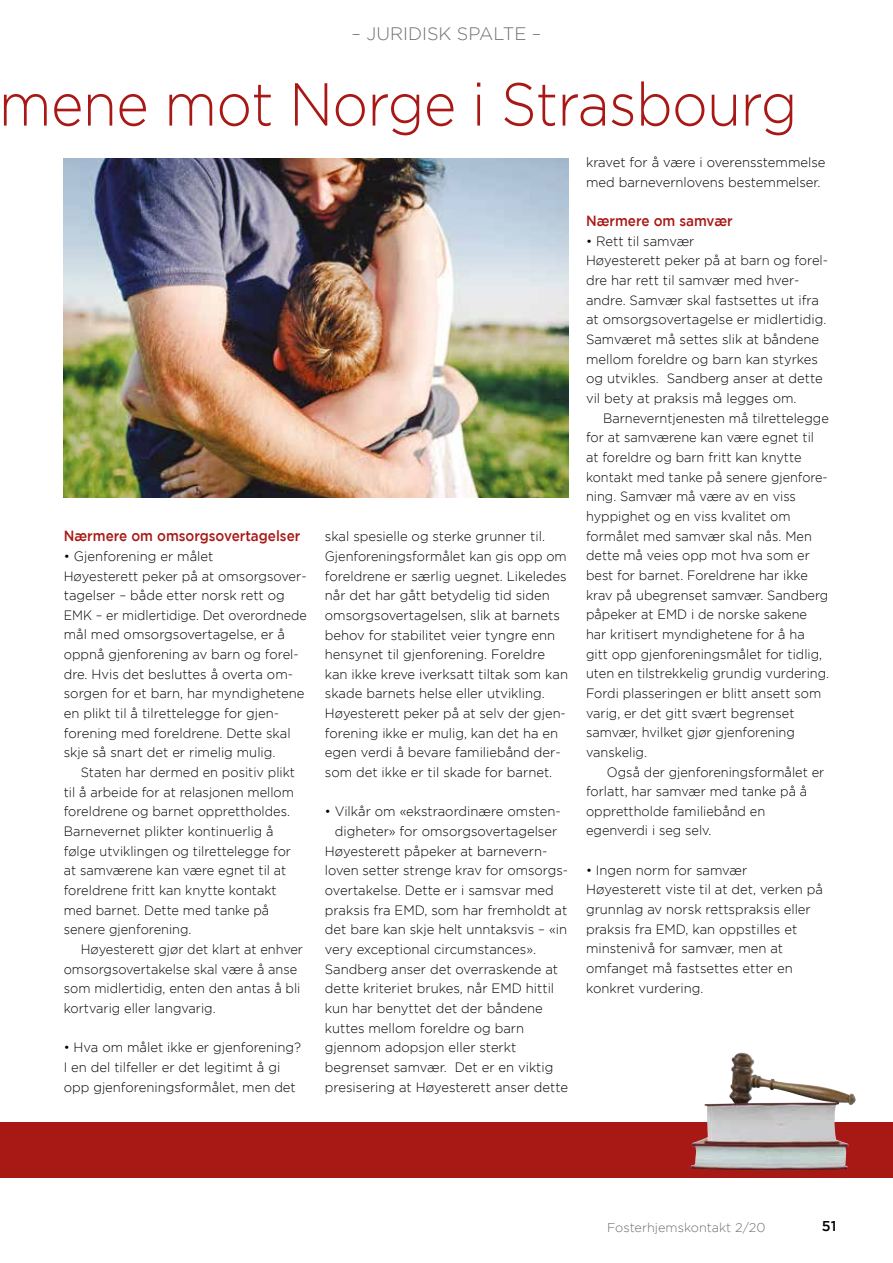
<style>
.page{position:relative;width:893px;height:1263px;background:#fff}
.page>*{position:absolute;margin:0;border:0;box-sizing:border-box;transform-origin:0 0}
.t1{font:300 60.45px "Gotham";letter-spacing:-.01em;color:#a81815;scale:.92 1}
.t2{font:300 18px "Gotham";color:#706f6f}
.t3{font:500 14.7px "Gotham";color:#a81815;scale:.92 1}
.t4{font:500 14.25px "Gotham";color:#000}
.t5{font:300 13.5px/19.6px "Gotham";color:#000}
.t6{font:300 13.5px/19.6px "Gotham";color:#000;scale:.95 1}
.t7{font:300 13.5px "Gotham";color:#000;scale:.96 1}
.t8{font:300 12.75px "Gotham";color:#706f6f}
</style>
<div class="page">
<img style="left:64px;top:159px;width:504px;height:338px">
<div style="left:0;top:1123px;width:893px;height:55px;background:#a81815"></div>
<img style="left:690px;top:1057px;width:166px;height:113px">
<h2 class="t2" style="left:352px;top:23px;width:191px">– JURIDISK SPALTE –</h2>
<h1 class="t1" style="left:-1px;top:71px;width:870px">mene mot Norge i Strasbourg</h1>
<p class="t3" style="left:64px;top:528px;width:259px">Nærmere om omsorgsovertagelser</p>
<p class="t5" style="left:64px;top:546px;width:245px">• Gjenforening er målet<br>Høyesterett peker på at omsorgsover&shy;tagelser – både etter norsk rett og EMK – er midlertidige. Det overordnede mål med omsorgsovertagelse, er å oppnå gjenforening av barn og forel&shy;dre. Hvis det besluttes å overta om&shy;sorgen for et barn, har myndighetene en plikt til å tilrettelegge for gjen&shy;forening med foreldrene. Dette skal skje så snart det er rimelig mulig.</p>
<p class="t6" style="left:64px;top:762px;width:245px;text-indent:17px">Staten har dermed en positiv plikt til å arbeide for at relasjonen mellom foreldrene og barnet opprettholdes.<br>Barnevernet plikter kontinuerlig å følge utviklingen og tilrettelegge for at samværene kan være egnet til at foreldrene fritt kan knytte kontakt med barnet. Dette med tanke på senere gjenforening.</p>
<p class="t6" style="left:64px;top:939px;width:253px;text-indent:17px">Høyesterett gjør det klart at enhver omsorgsovertakelse skal være å anse som midlertidig, enten den antas å bli kortvarig eller langvarig.</p>
<p class="t6" style="left:64px;top:1037px;width:251px">• Hva om målet ikke er gjenforening?<br>I en del tilfeller er det legitimt å gi opp gjenforeningsformålet, men det</p>
<p class="t5" style="left:325px;top:526px;width:245px">skal spesielle og sterke grunner til.<br>Gjenforeningsformålet kan gis opp om foreldrene er særlig uegnet. Likeledes når det har gått betydelig tid siden omsorgsovertagelsen, slik at barnets behov for stabilitet veier tyngre enn hensynet til gjenforening. Foreldre kan ikke kreve iverksatt tiltak som kan skade barnets helse eller utvikling.<br>Høyesterett peker på at selv der gjen&shy;forening ikke er mulig, kan det ha en egen verdi å bevare familiebånd der&shy;som det ikke er til skade for barnet.</p>
<p class="t6" style="left:325px;top:801px;width:250px">• Vilkår om «ekstraordinære omsten-</p>
<p class="t5" style="left:335px;top:821px;width:224px">digheter» for omsorgsovertagelser</p>
<p class="t5" style="left:325px;top:841px;width:224px">Høyesterett påpeker at barnevern-</p>
<p class="t7" style="left:325px;top:863px;width:255px">loven setter strenge krav for omsorgs-</p>
<p class="t5" style="left:325px;top:880px;width:230px">overtakelse. Dette er i samsvar med</p>
<p class="t5" style="left:325px;top:900px;width:244px">praksis fra EMD, som har fremholdt at</p>
<p class="t5" style="left:325px;top:919px;width:244px">det bare kan skje helt unntaksvis – «in</p>
<p class="t5" style="left:325px;top:939px;width:213px">very exceptional circumstances».</p>
<p class="t5" style="left:325px;top:959px;width:235px">Sandberg anser det overraskende at</p>
<p class="t5" style="left:325px;top:978px;width:231px">dette kriteriet brukes, når EMD hittil</p>
<p class="t5" style="left:325px;top:998px;width:219px">kun har benyttet det der båndene</p>
<p class="t5" style="left:325px;top:1018px;width:201px">kuttes mellom foreldre og barn</p>
<p class="t5" style="left:325px;top:1037px;width:193px">gjennom adopsjon eller sterkt</p>
<p class="t5" style="left:325px;top:1057px;width:230px">begrenset samvær. Det er en viktig</p>
<p class="t5" style="left:325px;top:1077px;width:245px">presisering at Høyesterett anser dette</p>
<p class="t5" style="left:586px;top:152px;width:241px">kravet for å være i overensstemmelse med barnevernlovens bestemmelser.</p>
<p class="t3" style="left:586px;top:213px;width:161px">Nærmere om samvær</p>
<p class="t5" style="left:586px;top:231px;width:244px">• Rett til samvær<br>Høyesterett peker på at barn og forel&shy;dre har rett til samvær med hver&shy;andre. Samvær skal fastsettes ut ifra at omsorgsovertagelse er midlertidig.<br>Samværet må settes slik at båndene mellom foreldre og barn kan styrkes og utvikles. Sandberg anser at dette vil bety at praksis må legges om.</p>
<p class="t6" style="left:586px;top:408px;width:257px;text-indent:17px">Barneverntjenesten må tilrettelegge for at samværene kan være egnet til at foreldre og barn fritt kan knytte kontakt med tanke på senere gjenfore&shy;ning. Samvær må være av en viss hyppighet og en viss kvalitet om formålet med samvær skal nås. Men dette må veies opp mot hva som er best for barnet. Foreldrene har ikke krav på ubegrenset samvær. Sandberg påpeker at EMD i de norske sakene har kritisert myndighetene for å ha gitt opp gjenforeningsmålet for tidlig, uten en tilstrekkelig grundig vurdering.<br>Fordi plasseringen er blitt ansett som varig, er det gitt svært begrenset samvær, hvilket gjør gjenforening vanskelig.</p>
<p class="t6" style="left:586px;top:762px;width:252px;text-indent:21px">Også der gjenforeningsformålet er forlatt, har samvær med tanke på å opprettholde familiebånd en egenverdi i seg selv.</p>
<p class="t6" style="left:586px;top:860px;width:251px">• Ingen norm for samvær<br>Høyesterett viste til at det, verken på grunnlag av norsk rettspraksis eller praksis fra EMD, kan oppstilles et minstenivå for samvær, men at omfanget må fastsettes etter en konkret vurdering.</p>
<p class="t8" style="left:607px;top:1220px;width:160px">Fosterhjemskontakt 2/20</p>
<p class="t4" style="left:822px;top:1218px;width:16px">51</p>
</div>
